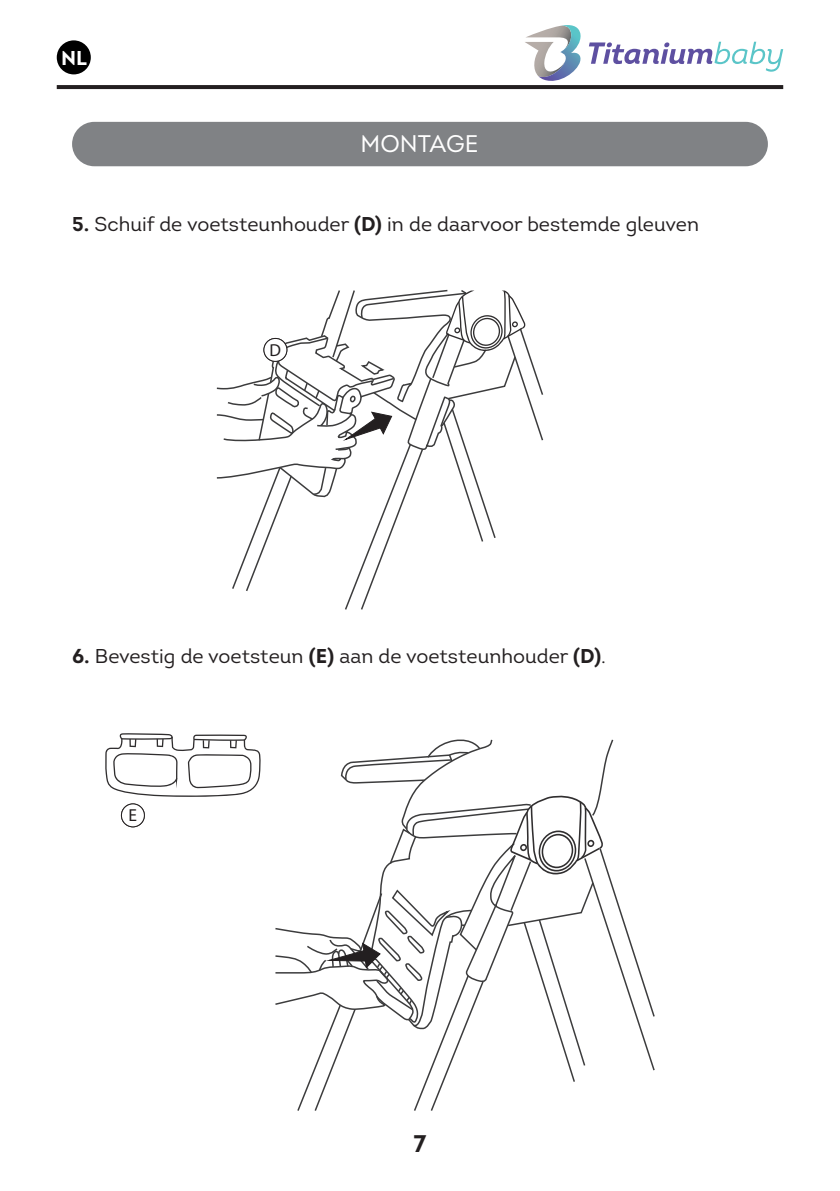
<style>
.page{position:relative;width:840px;height:1191px;background:#fff}
.page>*{position:absolute;margin:0;border:0;box-sizing:border-box;transform-origin:0 0}
.t1{font:24px "Intro";color:#fff}
.t2{font:700 24px "Intro";color:#231f20}
.t3{font:20px "Intro";color:#231f20}
.t4{font:700 20px "Intro";color:#fff}
.t5{font:17.4px "Myriad Pro";color:#231f20}
.s1{font-weight:700}
</style>
<div class="page">
<svg style="left:57px;top:85px;width:725px;height:4px;background:#262223"></svg>
<div style="left:57px;top:40px;width:34px;height:34px;background:#000;border-radius:50%"></div>
<svg style="left:589px;top:42px;width:193px;height:30px"></svg>
<svg style="left:525px;top:25px;width:56px;height:56px"></svg>
<div style="left:72px;top:122px;width:695px;height:44px;background:#808285;border-radius:22px"></div>
<svg style="left:217px;top:290px;width:326px;height:319px"></svg>
<div style="left:264px;top:338px;width:23px;height:23px;background:#fff;border-radius:50%"></div>
<div style="left:263px;top:338px;width:24px;height:23px;border:1px solid #231f20;border-radius:50%"></div>
<div style="left:121px;top:803px;width:23px;height:24px;border:1px solid #231f20;border-radius:50%"></div>
<svg style="left:105px;top:733px;width:156px;height:64px"></svg>
<svg style="left:275px;top:739px;width:379px;height:371px"></svg>
<p class="t4" style="left:61px;top:46px;width:27px">NL</p>
<p class="t1" style="left:360px;top:129px;width:119px">MONTAGE</p>
<p class="t3" style="left:72px;top:212px;width:628px"><span class="s1">5.</span> Schuif de voetsteunhouder <span class="s1">(D)</span> in de daarvoor bestemde gleuven</p>
<p class="t5" style="left:269px;top:339px;width:13px">D</p>
<p class="t3" style="left:72px;top:644px;width:535px"><span class="s1">6.</span> Bevestig de voetsteun <span class="s1">(E)</span> aan de voetsteunhouder <span class="s1">(D)</span>.</p>
<p class="t5" style="left:128px;top:804px;width:10px">E</p>
<p class="t2" style="left:413px;top:1128px;width:14px">7</p>
</div>
